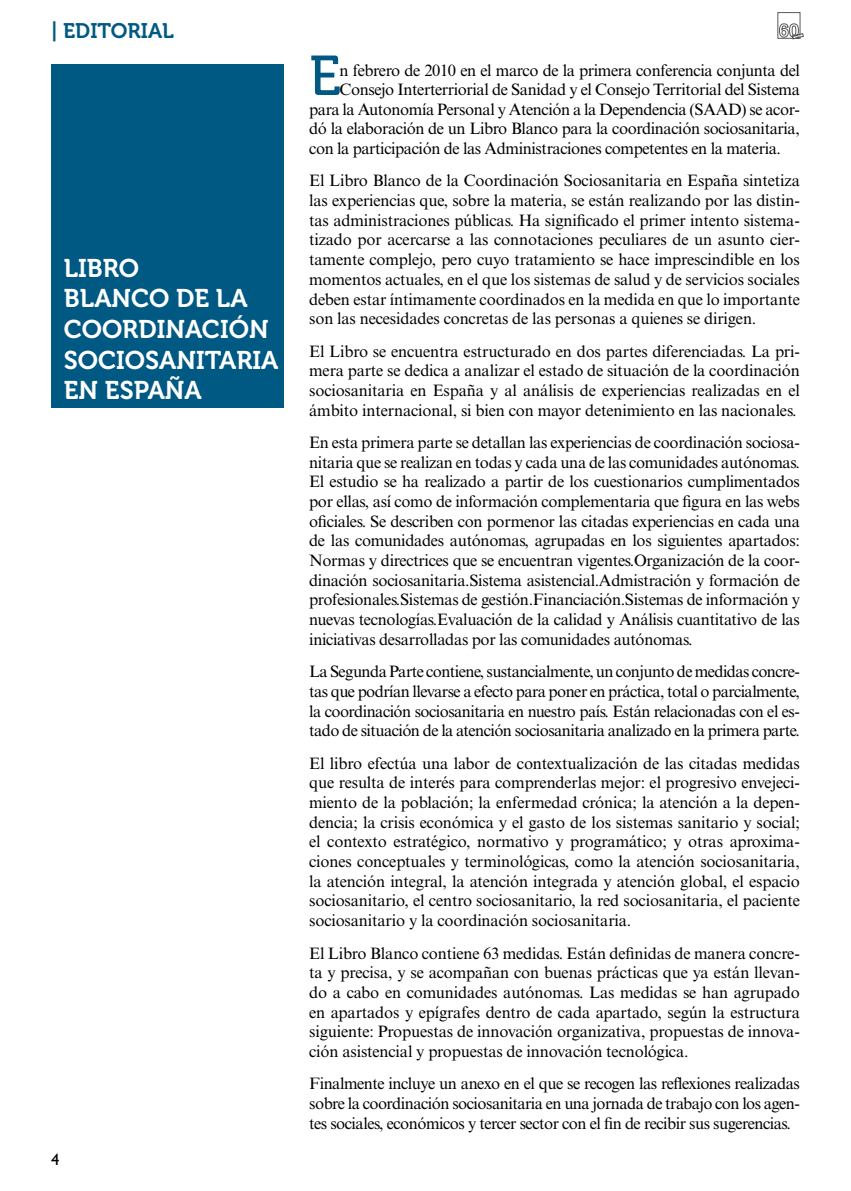
<style>
.page{position:relative;width:851px;height:1191px;background:#fff}
.page>*{position:absolute;margin:0;border:0;box-sizing:border-box;transform-origin:0 0}
.TEXTO_CORRIDO_CAPITU{font:55.95px "Museo 500";color:#005982}
.TITULO{font:25.5px/30.6px "Museo 700";color:#fff}
.t1{font:21px "Museo 700";color:#005982}
.TEXTO_CORRIDO_CAPITU-2{font:16.5px/19.6px "Times New Roman MT Std";letter-spacing:-.025em;color:#000;text-align:justify}
.t2{font:16.5px "Gill Sans";color:#000}
</style>
<div class="page">
<div style="left:51px;top:64px;width:232px;height:344px;background:#005982"></div>
<svg style="left:777px;top:12px;width:26px;height:27px"></svg>
<p class="t1" style="left:51px;top:19px;width:124px">| EDITORIAL</p>
<p class="TITULO" style="left:64px;top:253px;width:216px">LIBRO<br>BLANCO DE LA<br>COORDINACIÓN<br>SOCIOSANITARIA<br>EN ESPAÑA</p>
<p class="t2" style="left:51px;top:1150px;width:10px">4</p>
<p class="TEXTO_CORRIDO_CAPITU" style="left:309px;top:45px;width:33px">E</p>
<p class="TEXTO_CORRIDO_CAPITU-2" style="left:339px;top:60px;width:462px">n febrero de 2010 en el marco de la primera conferencia conjunta del</p>
<p class="TEXTO_CORRIDO_CAPITU-2" style="left:339px;top:80px;width:462px">Consejo Interterriorial de Sanidad y el Consejo Territorial del Sistema</p>
<p class="TEXTO_CORRIDO_CAPITU-2" style="left:309px;top:99px;width:492px">para la Autonomía Personal y Atención a la Dependencia (SAAD) se acor-</p>
<p class="TEXTO_CORRIDO_CAPITU-2" style="left:309px;top:119px;width:492px">dó la elaboración de un Libro Blanco para la coordinación sociosanitaria,</p>
<p class="TEXTO_CORRIDO_CAPITU-2" style="left:309px;top:139px;width:473px">con la participación de las Administraciones competentes en la materia.</p>
<p class="TEXTO_CORRIDO_CAPITU-2" style="left:309px;top:171px;width:492px">El Libro Blanco de la Coordinación Sociosanitaria en España sintetiza las experiencias que, sobre la materia, se están realizando por las distin&shy;tas administraciones públicas. Ha significado el primer intento sistema&shy;tizado por acercarse a las connotaciones peculiares de un asunto cier&shy;tamente complejo, pero cuyo tratamiento se hace imprescindible en los momentos actuales, en el que los sistemas de salud y de servicios sociales deben estar íntimamente coordinados en la medida en que lo importante son las necesidades concretas de las personas a quienes se dirigen.</p>
<p class="TEXTO_CORRIDO_CAPITU-2" style="left:309px;top:341px;width:492px">El Libro se encuentra estructurado en dos partes diferenciadas. La pri&shy;mera parte se dedica a analizar el estado de situación de la coordinación sociosanitaria en España y al análisis de experiencias realizadas en el ámbito internacional, si bien con mayor detenimiento en las nacionales.</p>
<p class="TEXTO_CORRIDO_CAPITU-2" style="left:309px;top:433px;width:492px">En esta primera parte se detallan las experiencias de coordinación sociosa&shy;nitaria que se realizan en todas y cada una de las comunidades autónomas.<br>El estudio se ha realizado a partir de los cuestionarios cumplimentados por ellas, así como de información complementaria que figura en las webs oficiales. Se describen con pormenor las citadas experiencias en cada una de las comunidades autónomas, agrupadas en los siguientes apartados:<br>Normas y directrices que se encuentran vigentes.Organización de la coor&shy;dinación sociosanitaria.Sistema asistencial.Admistración y formación de profesionales.Sistemas de gestión.Financiación.Sistemas de información y nuevas tecnologías.Evaluación de la calidad y Análisis cuantitativo de las iniciativas desarrolladas por las comunidades autónomas.</p>
<p class="TEXTO_CORRIDO_CAPITU-2" style="left:309px;top:662px;width:492px">La Segunda Parte contiene, sustancialmente, un conjunto de medidas concre&shy;tas que podrían llevarse a efecto para poner en práctica, total o parcialmente, la coordinación sociosanitaria en nuestro país. Están relacionadas con el es&shy;tado de situación de la atención sociosanitaria analizado en la primera parte.</p>
<p class="TEXTO_CORRIDO_CAPITU-2" style="left:309px;top:753px;width:492px">El libro efectúa una labor de contextualización de las citadas medidas que resulta de interés para comprenderlas mejor: el progresivo envejeci&shy;miento de la población; la enfermedad crónica; la atención a la depen&shy;dencia; la crisis económica y el gasto de los sistemas sanitario y social; el contexto estratégico, normativo y programático; y otras aproxima&shy;ciones conceptuales y terminológicas, como la atención sociosanitaria, la atención integral, la atención integrada y atención global, el espacio sociosanitario, el centro sociosanitario, la red sociosanitaria, el paciente sociosanitario y la coordinación sociosanitaria.</p>
<p class="TEXTO_CORRIDO_CAPITU-2" style="left:309px;top:943px;width:492px">El Libro Blanco contiene 63 medidas. Están definidas de manera concre&shy;ta y precisa, y se acompañan con buenas prácticas que ya están llevan&shy;do a cabo en comunidades autónomas. Las medidas se han agrupado en apartados y epígrafes dentro de cada apartado, según la estructura siguiente: Propuestas de innovación organizativa, propuestas de innova&shy;ción asistencial y propuestas de innovación tecnológica.</p>
<p class="TEXTO_CORRIDO_CAPITU-2" style="left:309px;top:1074px;width:492px">Finalmente incluye un anexo en el que se recogen las reflexiones realizadas sobre la coordinación sociosanitaria en una jornada de trabajo con los agen&shy;tes sociales, económicos y tercer sector con el fin de recibir sus sugerencias.</p>
</div>
